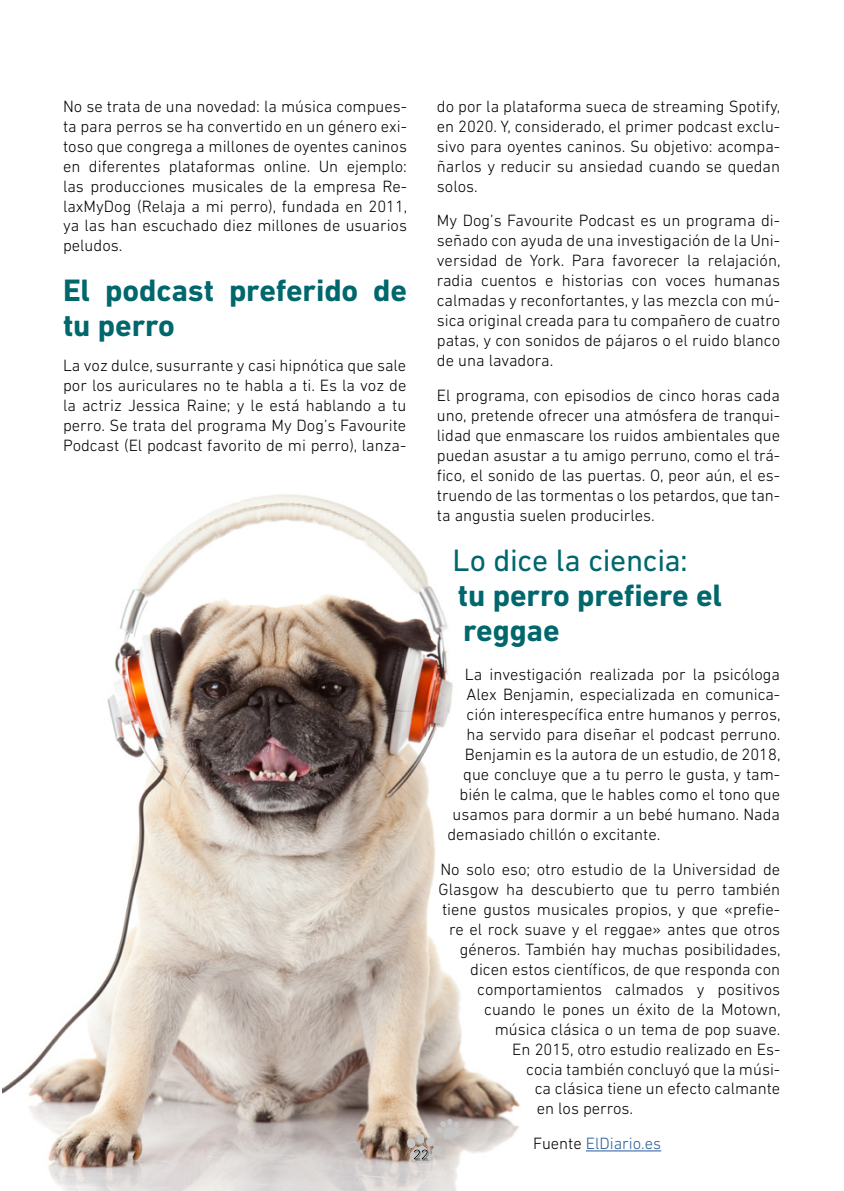
<style>
.page{position:relative;width:844px;height:1191px;background:#fff}
.page>*{position:absolute;margin:0;border:0;box-sizing:border-box;transform-origin:0 0}
.t1{font:700 31.5px/35px "DIN Next LT Pro";letter-spacing:-.005em;color:#00676c}
.t2{font:31.5px "DIN Next LT Pro";letter-spacing:-.01em;color:#00676c}
.t3{font:300 16.62px/19.9px "DIN Next LT Pro";color:#000;text-align:justify}
.t4{font:300 16.62px "DIN Next LT Pro";color:#275b9b}
.s1{color:#000}
</style>
<div class="page">
<img style="left:2px;top:494px;width:518px;height:697px">
<hr style="left:585px;top:1150px;width:76px;height:1px;background:#275b9b">
<div style="left:453px;top:1121px;width:6px;height:7px;background:#c6c6c6;border-radius:2px"></div>
<svg style="left:406px;top:1119px;width:51px;height:44px"></svg>
<div style="left:388px;top:1128px;width:68px;height:40px;background:#000;opacity:.43"></div>
<p class="t3" style="left:63px;top:96px;width:346px">No se trata de una novedad: la música compues&shy;ta para perros se ha convertido en un género exi&shy;toso que congrega a millones de oyentes caninos en diferentes plataformas online. Un ejemplo: las producciones musicales de la empresa Re&shy;laxMyDog (Relaja a mi perro), fundada en 2011, ya las han escuchado diez millones de usuarios peludos.</p>
<h1 class="t1" style="left:63px;top:273px;width:345px">El podcast preferido de tu perro</h1>
<p class="t3" style="left:63px;top:355px;width:345px">La voz dulce, susurrante y casi hipnótica que sale por los auriculares no te habla a ti. Es la voz de la actriz Jessica Raine; y le está hablando a tu perro. Se trata del programa My Dog’s Favourite Podcast (El podcast favorito de mi perro), lanza-</p>
<p class="t3" style="left:437px;top:96px;width:345px">do por la plataforma sueca de streaming Spotify, en 2020. Y, considerado, el primer podcast exclu&shy;sivo para oyentes caninos. Su objetivo: acompa&shy;ñarlos y reducir su ansiedad cuando se quedan solos.</p>
<p class="t3" style="left:437px;top:211px;width:345px">My Dog’s Favourite Podcast es un programa di&shy;señado con ayuda de una investigación de la Uni&shy;versidad de York. Para favorecer la relajación, radia cuentos e historias con voces humanas calmadas y reconfortantes, y las mezcla con mú&shy;sica original creada para tu compañero de cuatro patas, y con sonidos de pájaros o el ruido blanco de una lavadora.</p>
<p class="t3" style="left:437px;top:385px;width:345px">El programa, con episodios de cinco horas cada uno, pretende ofrecer una atmósfera de tranqui&shy;lidad que enmascare los ruidos ambientales que puedan asustar a tu amigo perruno, como el trá&shy;fico, el sonido de las puertas. O, peor aún, el es&shy;truendo de las tormentas o los petardos, que tan&shy;ta angustia suelen producirles.</p>
<h1 class="t2" style="left:452px;top:541px;width:237px">Lo dice la ciencia:</h1>
<h1 class="t1" style="left:458px;top:577px;width:265px">tu perro prefiere el reggae</h1>
<p class="t3" style="left:465px;top:664px;width:317px">La investigación realizada por la psicóloga</p>
<p class="t3" style="left:466px;top:684px;width:315px">Alex Benjamin, especializada en comunica-</p>
<p class="t3" style="left:466px;top:704px;width:315px">ción interespecífica entre humanos y perros,</p>
<p class="t3" style="left:466px;top:724px;width:315px">ha servido para diseñar el podcast perruno.</p>
<p class="t3" style="left:465px;top:744px;width:317px">Benjamin es la autora de un estudio, de 2018,</p>
<p class="t3" style="left:463px;top:764px;width:318px">que concluye que a tu perro le gusta, y tam-</p>
<p class="t3" style="left:459px;top:784px;width:322px">bién le calma, que le hables como el tono que</p>
<p class="t3" style="left:452px;top:804px;width:329px">usamos para dormir a un bebé humano. Nada</p>
<p class="t3" style="left:447px;top:824px;width:214px">demasiado chillón o excitante.</p>
<p class="t3" style="left:440px;top:859px;width:341px">No solo eso; otro estudio de la Universidad de</p>
<p class="t3" style="left:438px;top:879px;width:343px">Glasgow ha descubierto que tu perro también</p>
<p class="t3" style="left:442px;top:899px;width:339px">tiene gustos musicales propios, y que «prefie-</p>
<p class="t3" style="left:449px;top:919px;width:332px">re el rock suave y el reggae» antes que otros</p>
<p class="t3" style="left:459px;top:939px;width:322px">géneros. También hay muchas posibilidades,</p>
<p class="t3" style="left:470px;top:959px;width:311px">dicen estos científicos, de que responda con</p>
<p class="t3" style="left:477px;top:978px;width:304px">comportamientos calmados y positivos</p>
<p class="t3" style="left:484px;top:998px;width:298px">cuando le pones un éxito de la Motown,</p>
<p class="t3" style="left:494px;top:1018px;width:287px">música clásica o un tema de pop suave.</p>
<p class="t3" style="left:512px;top:1038px;width:269px">En 2015, otro estudio realizado en Es-</p>
<p class="t3" style="left:526px;top:1058px;width:255px">cocia también concluyó que la músi-</p>
<p class="t3" style="left:535px;top:1078px;width:247px">ca clásica tiene un efecto calmante</p>
<p class="t3" style="left:536px;top:1098px;width:98px">en los perros.</p>
<p class="t4" style="left:533px;top:1134px;width:129px"><span class="s1">Fuente</span> ElDiario.es</p>
</div>
